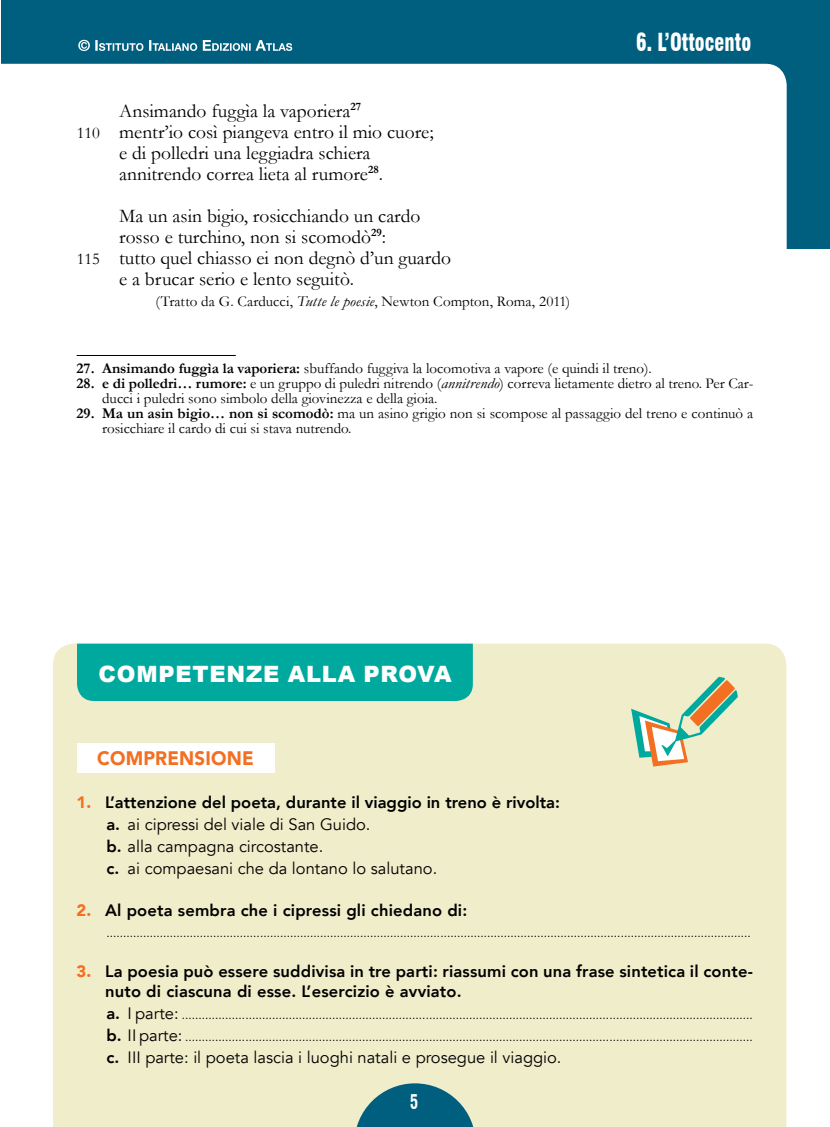
<style>
.page{position:relative;width:830px;height:1127px;background:#fff}
.page>*{position:absolute;margin:0;border:0;box-sizing:border-box;transform-origin:0 0}
.t1{font:900 condensed 24.3px "Swiss 721 BT";color:#fff;scale:.82 1}
.t2{font:900 22.5px "Arial";letter-spacing:.035em;color:#fff}
.t3{font:700 condensed 19.8px "Swiss 721 BT";color:#fff;scale:.82 1}
.t4{font:19.5px "Garamond";color:#000}
.t5{font:900 19.5px "Avenir";letter-spacing:.01em;color:#f36f21;scale:.95 1}
.t6{font:16.5px/21.9px "Avenir";color:#000}
.t7{font:800 16.5px/19.8px "Avenir";letter-spacing:.01em;color:#000}
.t8{font:15px/15px "Garamond";color:#000}
.t9{font:12px/21.9px "Avenir";color:#000}
.s1{font-size:16.5px}
.s2{font-style:italic}
.s3{font-weight:700}
.s4{font-weight:900;color:#f36f21}
.s5{font-weight:800}
.s6{font-weight:800;font-size:16.5px}
</style>
<div class="page">
<div style="left:1px;top:0;width:828px;height:249px;background:#005e7f"></div>
<div style="left:1px;top:64px;width:785px;height:292px;background:#fff"></div>
<hr style="left:77px;top:355px;width:159px;height:1px;background:#000">
<div style="left:53px;top:643px;width:733px;height:484px;background:#f0edcb"></div>
<div style="left:77px;top:644px;width:395px;height:57px;background:#00a99d"></div>
<svg style="left:630px;top:677px;width:107px;height:89px"></svg>
<div style="left:77px;top:743px;width:197px;height:29px;background:#fff"></div>
<svg style="left:354px;top:1083px;width:121px;height:44px"></svg>
<svg style="left:78px;top:40px;width:214px;height:11px"></svg>
<h3 class="t4" style="left:119px;top:98px;width:243px">Ansimando fuggìa la vaporiera<sup>27</sup></h3>
<h3 class="t4" style="left:77px;top:119px;width:358px"><span class="s1">110</span> mentr’io così piangeva entro il mio cuore;</h3>
<h3 class="t4" style="left:119px;top:140px;width:253px">e di polledri una leggiadra schiera</h3>
<h3 class="t4" style="left:119px;top:161px;width:265px">annitrendo correa lieta al rumore<sup>28</sup>.</h3>
<h3 class="t4" style="left:119px;top:203px;width:303px">Ma un asin bigio, rosicchiando un cardo</h3>
<h3 class="t4" style="left:119px;top:224px;width:268px">rosso e turchino, non si scomodò<sup>29</sup>:</h3>
<h3 class="t4" style="left:77px;top:245px;width:375px"><span class="s1">115</span> tutto quel chiasso ei non degnò d’un guardo</h3>
<h3 class="t4" style="left:119px;top:266px;width:236px">e a brucar serio e lento seguitò.</h3>
<p class="t8" style="left:155px;top:293px;width:416px">(Tratto da G. Carducci, <span class="s2">Tutte le poesie</span>, Newton Compton, Roma, 2011)</p>
<h1 class="t1" style="left:636px;top:28px;width:142px">6. L’Ottocento</h1>
<p class="t8" style="left:77px;top:360px;width:576px"><span class="s3">27. Ansimando fuggìa la vaporiera:</span> sbuffando fuggiva la locomotiva a vapore (e quindi il treno).</p>
<p class="t8" style="left:102px;top:375px;width:652px;text-indent:-25px"><span class="s3">28. e di polledri… rumore:</span> e un gruppo di puledri nitrendo (<span class="s2">annitrendo</span>) correva lietamente dietro al treno. Per Car&shy;ducci i puledri sono simbolo della giovinezza e della gioia.</p>
<p class="t8" style="left:102px;top:405px;width:652px;text-indent:-26px"><span class="s3">29. Ma un asin bigio… non si scomodò:</span> ma un asino grigio non si scompose al passaggio del treno e continuò a rosicchiare il cardo di cui si stava nutrendo.</p>
<h2 class="t2" style="left:98px;top:658px;width:354px">COMPETENZE ALLA PROVA</h2>
<h3 class="t5" style="left:97px;top:741px;width:166px">COMPRENSIONE</h3>
<h3 class="t6" style="left:106px;top:791px;width:455px;text-indent:-30px"><span class="s4">1.</span> <span class="s5">L’attenzione del poeta, durante il viaggio in treno è rivolta: a.</span> ai cipressi del viale di San Guido.<br><span class="s5">b.</span> alla campagna circostante.<br><span class="s5">c.</span> ai compaesani che da lontano lo salutano.</h3>
<h3 class="t7" style="left:77px;top:899px;width:392px"><span class="s4">2.</span> Al poeta sembra che i cipressi gli chiedano di:</h3>
<p class="t9" style="left:106px;top:922px;width:645px">.................................................................................................................................................................................................</p>
<h3 class="t7" style="left:105px;top:960px;width:649px;text-indent:-28px"><span class="s4">3.</span> La poesia può essere suddivisa in tre parti: riassumi con una frase sintetica il conte&shy;nuto di ciascuna di esse. L’esercizio è avviato.</h3>
<p class="t9" style="left:106px;top:1004px;width:647px"><span class="s6">a.</span> <span class="s1">I parte:</span> ........................................................................................................................................................................... <span class="s6">b.</span> <span class="s1">II parte:</span> ..........................................................................................................................................................................</p>
<h3 class="t6" style="left:106px;top:1046px;width:456px"><span class="s5">c.</span> III parte: il poeta lascia i luoghi natali e prosegue il viaggio.</h3>
<h3 class="t3" style="left:410px;top:1090px;width:11px">5</h3>
</div>
